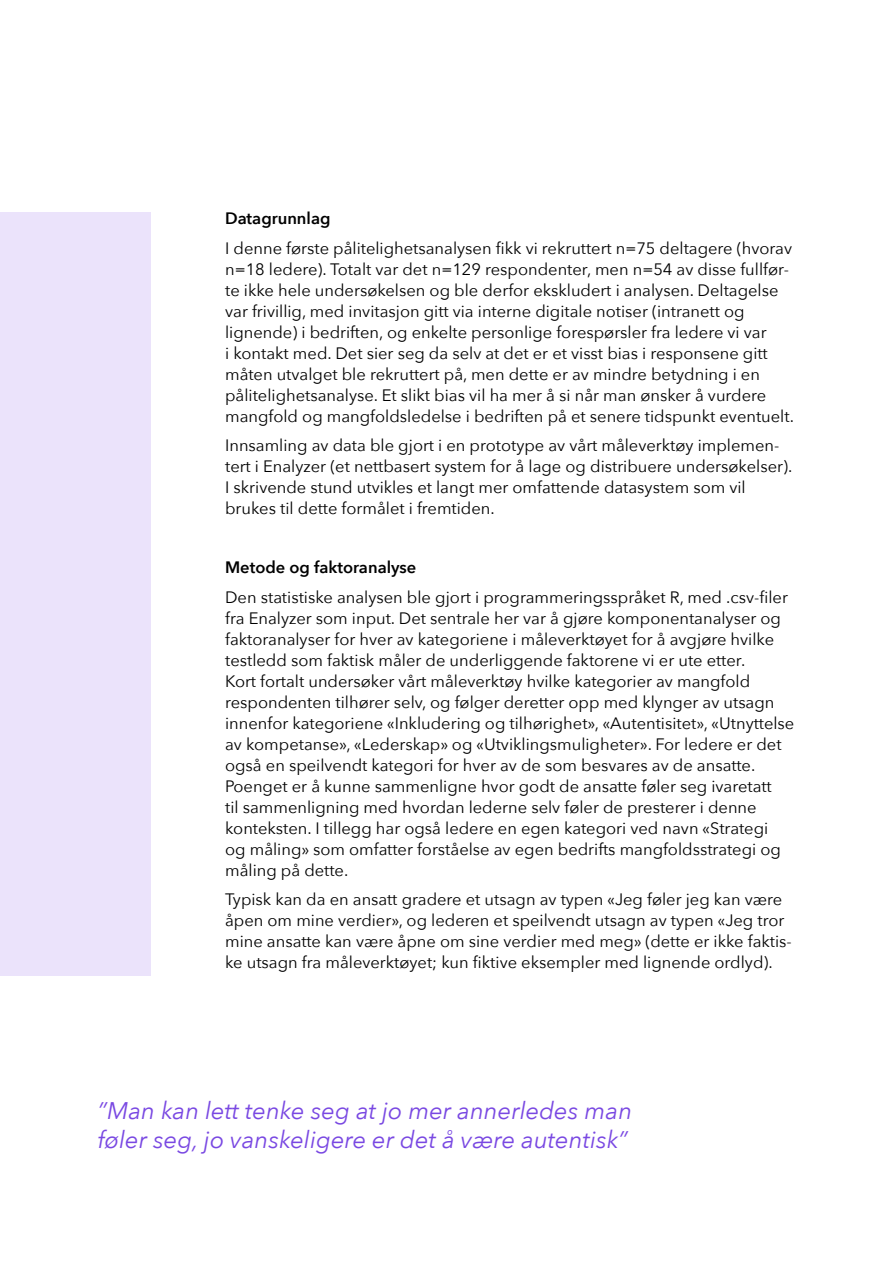
<style>
.page{position:relative;width:893px;height:1263px;background:#fff}
.page>*{position:absolute;margin:0;border:0;box-sizing:border-box;transform-origin:0 0}
.t1{font:italic 24px/28.8px "Avenir Next";color:#7948e2}
.t2{font:16.5px/21px "Avenir Next";color:#000}
.t3{font:600 16.5px "Avenir Next";color:#000}
</style>
<div class="page">
<div style="left:0;top:212px;width:150px;height:763px;background:#ebe3fb"></div>
<p class="t3" style="left:225px;top:204px;width:107px">Datagrunnlag</p>
<p class="t2" style="left:225px;top:237px;width:570px">I denne første pålitelighetsanalysen fikk vi rekruttert n=75 deltagere (hvorav n=18 ledere). Totalt var det n=129 respondenter, men n=54 av disse fullfør&shy;te ikke hele undersøkelsen og ble derfor ekskludert i analysen. Deltagelse var frivillig, med invitasjon gitt via interne digitale notiser (intranett og lignende) i bedriften, og enkelte personlige forespørsler fra ledere vi var<br>i kontakt med. Det sier seg da selv at det er et visst bias i responsene gitt måten utvalget ble rekruttert på, men dette er av mindre betydning i en pålitelighetsanalyse. Et slikt bias vil ha mer å si når man ønsker å vurdere mangfold og mangfoldsledelse i bedriften på et senere tidspunkt eventuelt.</p>
<p class="t2" style="left:225px;top:434px;width:569px">Innsamling av data ble gjort i en prototype av vårt måleverktøy implemen&shy;tert i Enalyzer (et nettbasert system for å lage og distribuere undersøkelser).<br>I skrivende stund utvikles et langt mer omfattende datasystem som vil brukes til dette formålet i fremtiden.</p>
<p class="t3" style="left:225px;top:553px;width:193px">Metode og faktoranalyse</p>
<p class="t2" style="left:225px;top:586px;width:571px">Den statistiske analysen ble gjort i programmeringsspråket R, med .csv-filer fra Enalyzer som input. Det sentrale her var å gjøre komponentanalyser og faktoranalyser for hver av kategoriene i måleverktøyet for å avgjøre hvilke testledd som faktisk måler de underliggende faktorene vi er ute etter.<br>Kort fortalt undersøker vårt måleverktøy hvilke kategorier av mangfold respondenten tilhører selv, og følger deretter opp med klynger av utsagn innenfor kategoriene «Inkludering og tilhørighet», «Autentisitet», «Utnyttelse av kompetanse», «Lederskap» og «Utviklingsmuligheter». For ledere er det også en speilvendt kategori for hver av de som besvares av de ansatte.<br>Poenget er å kunne sammenligne hvor godt de ansatte føler seg ivaretatt<br>til sammenligning med hvordan lederne selv føler de presterer i denne konteksten. I tillegg har også ledere en egen kategori ved navn «Strategi<br>og måling» som omfatter forståelse av egen bedrifts mangfoldsstrategi og måling på dette.</p>
<p class="t2" style="left:225px;top:888px;width:568px">Typisk kan da en ansatt gradere et utsagn av typen «Jeg føler jeg kan være åpen om mine verdier», og lederen et speilvendt utsagn av typen «Jeg tror mine ansatte kan være åpne om sine verdier med meg» (dette er ikke faktis&shy;ke utsagn fra måleverktøyet; kun fiktive eksempler med lignende ordlyd).</p>
<h1 class="t1" style="left:98px;top:1095px;width:536px">”Man kan lett tenke seg at jo mer annerledes man føler seg, jo vanskeligere er det å være autentisk”</h1>
</div>
